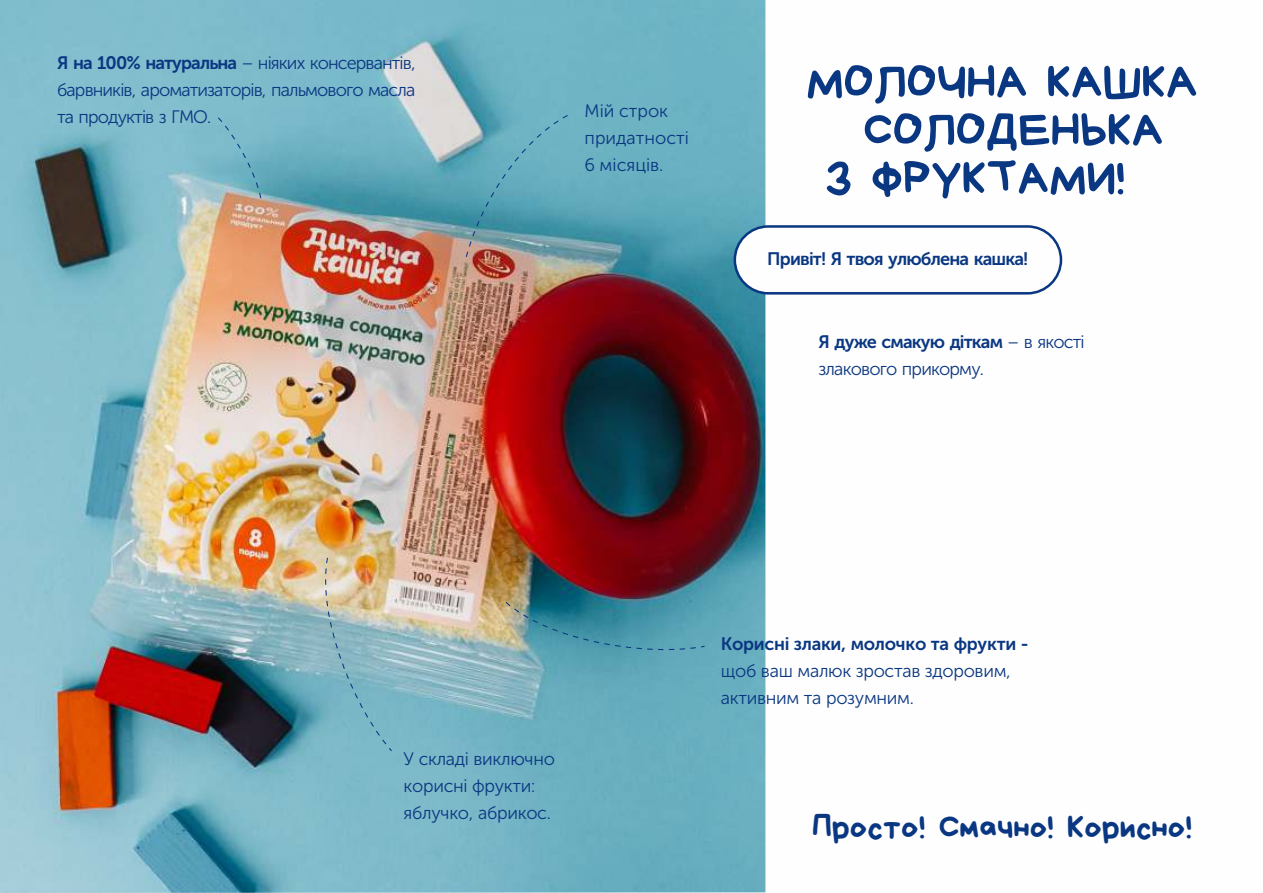
<style>
.page{position:relative;width:1263px;height:893px;background:#fff}
.page>*{position:absolute;margin:0;border:0;box-sizing:border-box;transform-origin:0 0}
.t1{font:51px "Bryndan Write";color:#0a3782}
.t2{font:36px "Bryndan Write";color:#0a3782}
.t3{font:18px/27px "Museo Sans Cyrl 300";letter-spacing:-.02em;color:#0a3782}
.t4{font:18px "Museo Sans Cyrl 700";letter-spacing:-.05em;color:#0a3782}
.t5{font:18px "Museo Sans Cyrl 700";letter-spacing:-.02em;color:#0a3782}
.t6{font:18px/27px "Museo Sans Cyrl 300";color:#0a3782}
.t7{font:18px "Museo Sans Cyrl 300";letter-spacing:-.05em;color:#0a3782}
.s1{font-family:"Museo Sans Cyrl 700"}
.s2{font-family:"Museo Sans Cyrl 300"}
</style>
<div class="page">
<img style="left:0;top:0;width:765px;height:893px">
<div style="left:733px;top:225px;width:329px;height:70px;background:#fefefe;border:3px solid #0a3782;border-radius:33px"></div>
<svg style="left:464px;top:114px;width:105px;height:147px;background:#68a3b1"></svg>
<svg style="left:504px;top:601px;width:202px;height:56px;background:#4f96a5"></svg>
<svg style="left:217px;top:116px;width:45px;height:84px;background:#7cb4c1"></svg>
<img style="left:316px;top:557px;width:77px;height:195px">
<p class="t3" style="left:57px;top:51px;width:360px;text-align:justify"><span class="s1">Я на 100% натуральна</span> – ніяких консервантів, барвників, ароматизаторів, пальмового масла та продуктів з ГМО.</p>
<p class="t6" style="left:584px;top:99px;width:106px">Мій строк придатності<br>6 місяців.</p>
<h1 class="t1" style="left:806px;top:57px;width:393px">МОЛОЧНА КАШКА</h1>
<h1 class="t1" style="left:863px;top:105px;width:302px">СОЛОДЕНЬКА</h1>
<h1 class="t1" style="left:825px;top:153px;width:301px">З ФРУКТАМИ!</h1>
<p class="t4" style="left:767px;top:251px;width:263px">Привіт! Я твоя улюблена кашка!</p>
<p class="t4" style="left:818px;top:335px;width:268px">Я дуже смакую діткам <span class="s2">– в якості</span></p>
<p class="t7" style="left:818px;top:362px;width:167px">злакового прикорму.</p>
<p class="t3" style="left:404px;top:747px;width:153px">У складі виключно корисні фрукти: яблучко, абрикос.</p>
<p class="t5" style="left:721px;top:636px;width:309px">Корисні злаки, молочко та фрукти -</p>
<p class="t3" style="left:721px;top:659px;width:292px">щоб ваш малюк зростав здоровим, активним та розумним.</p>
<h2 class="t2" style="left:812px;top:809px;width:381px">Просто! Смачно! Корисно!</h2>
</div>
